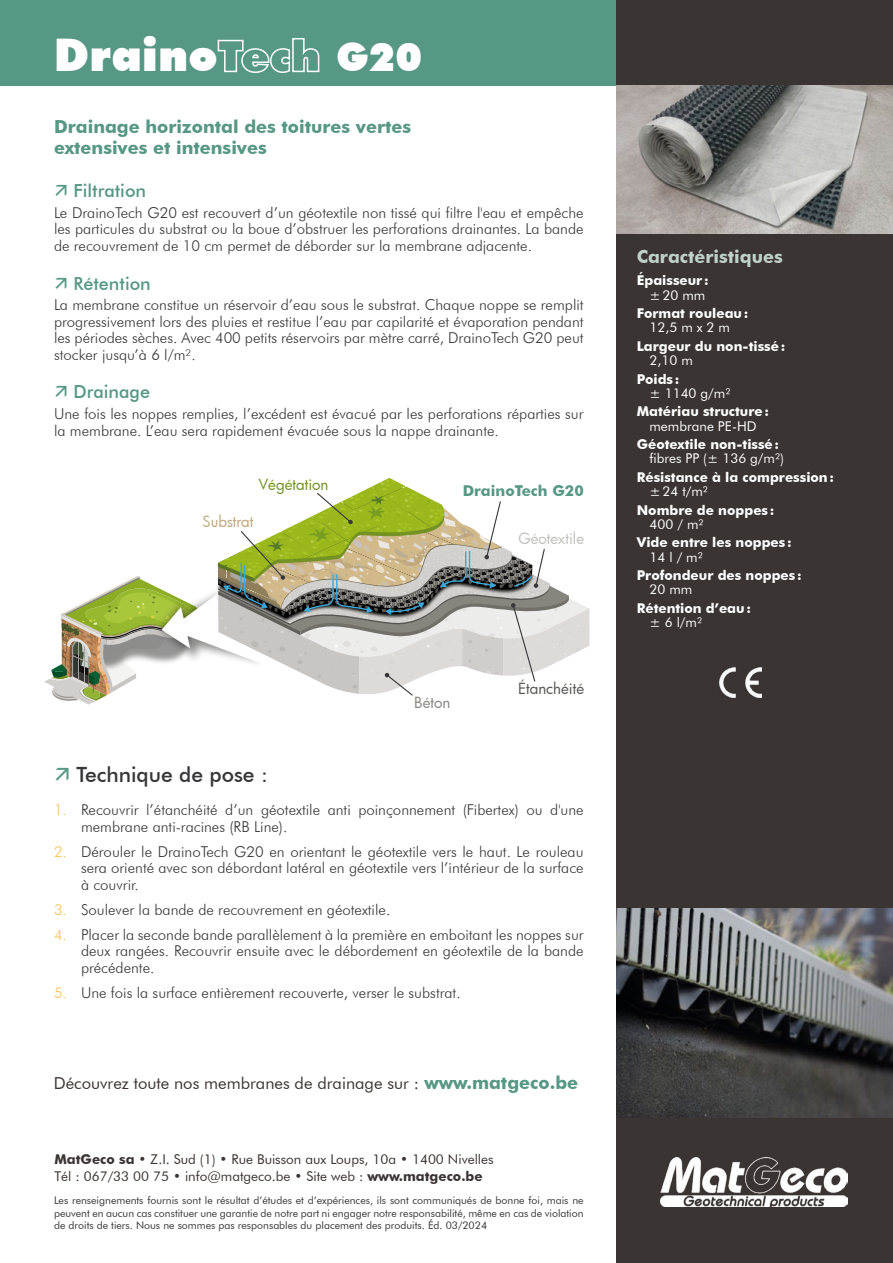
<style>
.page{position:relative;width:893px;height:1263px;background:#fff}
.page>*{position:absolute;margin:0;border:0;box-sizing:border-box;transform-origin:0 0}
.t1{font:900 45px "Futura BT";color:#fff}
.t2{font:500 21px "Futura BT";color:#373739}
.t3{font:700 18px/21.6px "Futura BT";color:#569786}
.t4{font:500 18px "Futura BT";color:#569786}
.t5{font:700 18px "Futura BT";color:#bfd1c9}
.t6{font:16.5px "Futura BT";color:#3a3432}
.t7{font:300 15px/16.5px "Futura BT";color:#373739;text-align:justify}
.t8{font:700 15px "Futura BT";color:#569786}
.t9{font:15px "Futura";color:#c0c0ba}
.t10{font:15px "Futura";color:#565652}
.t11{font:15px "Futura";color:#739226}
.t12{font:15px "Futura";letter-spacing:-.005em;color:#c0a87a}
.t13{font:15px "Futura";color:#87867f}
.t14{font:700 13.5px "Futura BT";color:#fff}
.t15{font:13.5px/16.5px "Futura BT";color:#3a3432}
.t16{font:13.5px "Futura BT";color:#fff}
.t17{font:10.5px/12.6px "Futura BT";color:#373739;text-align:justify}
.s1{font-size:43.2px}
.s2{font-size:39px}
.s3{color:#fbc255}
.s4{font-weight:700;font-size:18px;color:#569786}
.s5{font-weight:700}
</style>
<div class="page">
<div style="left:0;top:0;width:893px;height:85px;background:#569786"></div>
<div style="left:617px;top:0;width:276px;height:1263px;background:#3a3432"></div>
<img style="left:617px;top:85px;width:276px;height:149px">
<img style="left:660px;top:1158px;width:187px;height:49px">
<img style="left:617px;top:909px;width:276px;height:208px">
<svg style="left:44px;top:478px;width:545px;height:226px"></svg>
<img style="left:720px;top:668px;width:41px;height:29px">
<h1 class="t1" style="left:54px;top:28px;width:370px">Draino<span class="s1">Tech</span> <span class="s2">G20</span></h1>
<p class="t3" style="left:54px;top:115px;width:359px">Drainage horizontal des toitures vertes extensives et intensives</p>
<p class="t4" style="left:73px;top:180px;width:74px">Filtration</p>
<p class="t7" style="left:54px;top:204px;width:531px">Le DrainoTech G20 est recouvert d’un géotextile non tissé qui filtre l'eau et empêche les particules du substrat ou la boue d’obstruer les perforations drainantes. La bande de recouvrement de 10 cm permet de déborder sur la membrane adjacente.</p>
<p class="t4" style="left:73px;top:272px;width:79px">Rétention</p>
<p class="t7" style="left:54px;top:297px;width:531px">La membrane constitue un réservoir d’eau sous le substrat. Chaque noppe se remplit progressivement lors des pluies et restitue l’eau par capilarité et évaporation pendant les périodes sèches. Avec 400 petits réservoirs par mètre carré, DrainoTech G20 peut stocker jusqu’à 6 l/m².</p>
<p class="t4" style="left:73px;top:381px;width:78px">Drainage</p>
<p class="t7" style="left:54px;top:405px;width:531px">Une fois les noppes remplies, l’excédent est évacué par les perforations réparties sur la membrane. L’eau sera rapidement évacuée sous la nappe drainante.</p>
<p class="t11" style="left:259px;top:474px;width:71px">Végétation</p>
<p class="t12" style="left:203px;top:511px;width:52px">Substrat</p>
<p class="t8" style="left:463px;top:482px;width:122px">DrainoTech G20</p>
<p class="t9" style="left:518px;top:528px;width:67px">Géotextile</p>
<p class="t13" style="left:414px;top:692px;width:38px">Béton</p>
<p class="t10" style="left:518px;top:679px;width:68px">Étanchéité</p>
<h2 class="t2" style="left:77px;top:762px;width:193px">Technique de pose :</h2>
<p class="t7" style="left:81px;top:802px;width:504px;text-indent:-27px"><span class="s3">1.</span> Recouvrir l’étanchéité d’un géotextile anti poinçonnement (Fibertex) ou d'une membrane anti-racines (RB Line).</p>
<p class="t7" style="left:81px;top:843px;width:504px;text-indent:-27px"><span class="s3">2.</span> Dérouler le DrainoTech G20 en orientant le géotextile vers le haut. Le rouleau sera orienté avec son débordant latéral en géotextile vers l’intérieur de la surface à couvrir.</p>
<p class="t7" style="left:54px;top:901px;width:338px"><span class="s3">3.</span> Soulever la bande de recouvrement en géotextile.</p>
<p class="t7" style="left:81px;top:926px;width:504px;text-indent:-27px"><span class="s3">4.</span> Placer la seconde bande parallèlement à la première en emboitant les noppes sur deux rangées. Recouvrir ensuite avec le débordement en géotextile de la bande précédente.</p>
<p class="t7" style="left:54px;top:984px;width:408px"><span class="s3">5.</span> Une fois la surface entièrement recouverte, verser le substrat.</p>
<p class="t6" style="left:54px;top:1072px;width:526px">Découvrez toute nos membranes de drainage sur : <span class="s4">www.matgeco.be</span></p>
<p class="t15" style="left:54px;top:1151px;width:441px"><span class="s5">MatGeco sa</span> • Z.I. Sud (1) • Rue Buisson aux Loups, 10a • 1400 Nivelles<br>Tél : 067/33 00 75 • info@matgeco.be • Site web : <span class="s5">www.matgeco.be</span></p>
<p class="t17" style="left:54px;top:1194px;width:531px">Les renseignements fournis sont le résultat d’études et d’expériences, ils sont communiqués de bonne foi, mais ne peuvent en aucun cas constituer une garantie de notre part ni engager notre responsabilité, même en cas de violation de droits de tiers. Nous ne sommes pas responsables du placement des produits. Éd. 03/2024</p>
<p class="t5" style="left:637px;top:245px;width:148px">Caractéristiques</p>
<p class="t14" style="left:637px;top:272px;width:73px">Épaisseur :</p>
<p class="t16" style="left:649px;top:287px;width:57px">±20 mm</p>
<p class="t14" style="left:637px;top:305px;width:113px">Format rouleau:</p>
<p class="t16" style="left:649px;top:319px;width:82px">12,5 m x 2 m</p>
<p class="t14" style="left:637px;top:338px;width:150px">Largeur du non-tissé:</p>
<p class="t16" style="left:649px;top:352px;width:45px">2,10 m</p>
<p class="t14" style="left:637px;top:371px;width:44px">Poids :</p>
<p class="t16" style="left:649px;top:385px;width:83px">± 1140 g/m²</p>
<p class="t14" style="left:637px;top:403px;width:134px">Matériau structure:</p>
<p class="t16" style="left:649px;top:418px;width:109px">membrane PE-HD</p>
<p class="t14" style="left:637px;top:436px;width:144px">Géotextile non-tissé:</p>
<p class="t16" style="left:649px;top:450px;width:136px">fibres PP (± 136 g/m²)</p>
<p class="t14" style="left:637px;top:469px;width:199px">Résistance à la compression:</p>
<p class="t16" style="left:649px;top:483px;width:60px">±24 t/m²</p>
<p class="t14" style="left:637px;top:502px;width:139px">Nombre de noppes :</p>
<p class="t16" style="left:649px;top:516px;width:56px">400 / m²</p>
<p class="t14" style="left:637px;top:534px;width:156px">Vide entre les noppes :</p>
<p class="t16" style="left:649px;top:549px;width:55px">14 l / m²</p>
<p class="t14" style="left:637px;top:567px;width:166px">Profondeur des noppes :</p>
<p class="t16" style="left:649px;top:581px;width:44px">20 mm</p>
<p class="t14" style="left:637px;top:600px;width:116px">Rétention d’eau:</p>
<p class="t16" style="left:649px;top:614px;width:54px">± 6 l/m²</p>
</div>
